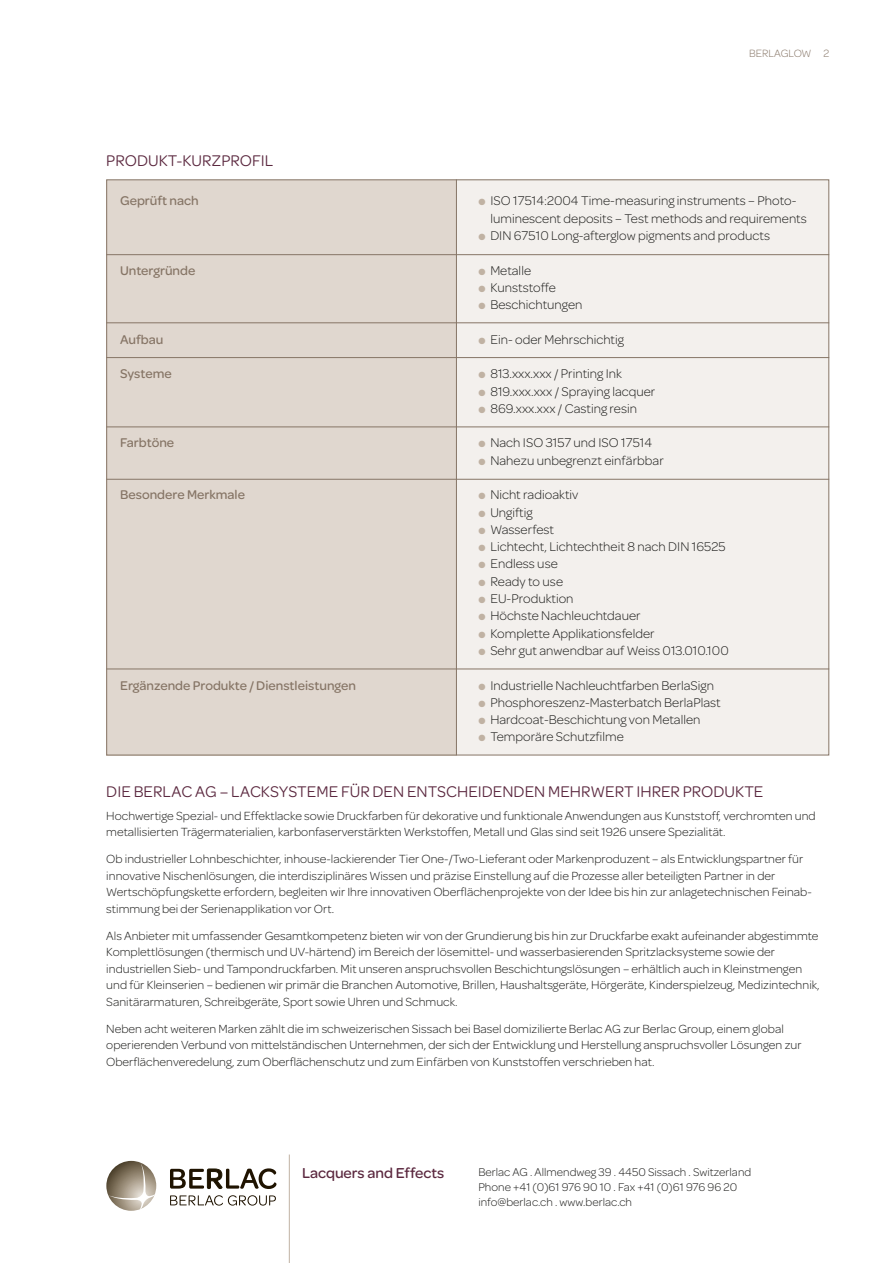
<style>
.page{position:relative;width:893px;height:1263px;background:#fff}
.page>*{position:absolute;margin:0;border:0;box-sizing:border-box;transform-origin:0 0}
.t1{font:16.5px "Omnes";color:#5b283f}
.t2{font:500 15.3px "Omnes";color:#5b283f}
.t3{font:300 13.5px/17.2px "Omnes";letter-spacing:.005em;color:#1d1d1b}
.t4{font:500 13.5px "Omnes";color:#867566}
.t5{font:300 12.6px/16.5px "Omnes";letter-spacing:.005em;color:#1d1d1b}
.t6{font:300 12px/15px "Omnes";letter-spacing:.005em;color:#1d1d1b}
.t7{font:300 11.25px "Omnes";color:#867566}
.s1{color:#c0b2a3}
</style>
<div class="page">
<div style="left:106px;top:179px;width:723px;height:576px;background:#f3f0ed"></div>
<div style="left:106px;top:180px;width:350px;height:575px;background:#e0d7cf"></div>
<hr style="left:456px;top:179px;width:1px;height:576px;background:#867566">
<hr style="left:106px;top:254px;width:723px;height:1px;background:#867566">
<hr style="left:106px;top:322px;width:723px;height:1px;background:#867566">
<hr style="left:106px;top:357px;width:723px;height:1px;background:#867566">
<hr style="left:106px;top:426px;width:723px;height:1px;background:#867566">
<hr style="left:106px;top:479px;width:723px;height:1px;background:#867566">
<hr style="left:106px;top:669px;width:723px;height:1px;background:#867566">
<svg style="left:170px;top:1195px;width:106px;height:10px"></svg>
<svg style="left:170px;top:1168px;width:106px;height:21px"></svg>
<svg style="left:106px;top:1161px;width:50px;height:50px"></svg>
<svg style="left:109px;top:1163px;width:46px;height:46px"></svg>
<hr style="left:289px;top:1154px;width:1px;height:109px;background:#c0b2a3">
<h1 class="t1" style="left:106px;top:150px;width:169px">PRODUKT-KURZPROFIL</h1>
<p class="t4" style="left:120px;top:192px;width:80px">Geprüft nach</p>
<p class="t4" style="left:120px;top:261px;width:77px">Untergründe</p>
<p class="t4" style="left:120px;top:330px;width:45px">Aufbau</p>
<p class="t4" style="left:120px;top:364px;width:53px">Systeme</p>
<p class="t4" style="left:120px;top:434px;width:56px">Farbtöne</p>
<p class="t4" style="left:120px;top:485px;width:126px">Besondere Merkmale</p>
<p class="t4" style="left:120px;top:676px;width:237px">Ergänzende Produkte / Dienstleistungen</p>
<p class="t7" style="left:749px;top:46px;width:82px">BERLAGLOW 2</p>
<p class="t3" style="left:490px;top:192px;width:318px;text-indent:-12px"><span class="s1">●</span> ISO 17514:2004 Time-measuring instruments – Photo&shy;luminescent deposits – Test methods and requirements</p>
<p class="t3" style="left:478px;top:226px;width:293px"><span class="s1">●</span> DIN 67510 Long-afterglow pigments and products</p>
<p class="t3" style="left:478px;top:261px;width:54px"><span class="s1">●</span> Metalle</p>
<p class="t3" style="left:478px;top:278px;width:79px"><span class="s1">●</span> Kunststoffe</p>
<p class="t3" style="left:478px;top:296px;width:106px"><span class="s1">●</span> Beschichtungen</p>
<p class="t3" style="left:478px;top:330px;width:147px"><span class="s1">●</span> Ein- oder Mehrschichtig</p>
<p class="t3" style="left:478px;top:365px;width:145px"><span class="s1">●</span> 813.xxx.xxx / Printing Ink</p>
<p class="t3" style="left:478px;top:382px;width:178px"><span class="s1">●</span> 819.xxx.xxx / Spraying lacquer</p>
<p class="t3" style="left:478px;top:399px;width:160px"><span class="s1">●</span> 869.xxx.xxx / Casting resin</p>
<p class="t3" style="left:478px;top:434px;width:175px"><span class="s1">●</span> Nach ISO 3157 und ISO 17514</p>
<p class="t3" style="left:478px;top:451px;width:187px"><span class="s1">●</span> Nahezu unbegrenzt einfärbbar</p>
<p class="t3" style="left:478px;top:486px;width:102px"><span class="s1">●</span> Nicht radioaktiv</p>
<p class="t3" style="left:478px;top:503px;width:56px"><span class="s1">●</span> Ungiftig</p>
<p class="t3" style="left:478px;top:520px;width:77px"><span class="s1">●</span> Wasserfest</p>
<p class="t3" style="left:478px;top:538px;width:249px"><span class="s1">●</span> Lichtecht, Lichtechtheit 8 nach DIN 16525</p>
<p class="t3" style="left:478px;top:555px;width:81px"><span class="s1">●</span> Endless use</p>
<p class="t3" style="left:478px;top:572px;width:86px"><span class="s1">●</span> Ready to use</p>
<p class="t3" style="left:478px;top:590px;width:97px"><span class="s1">●</span> EU-Produktion</p>
<p class="t3" style="left:478px;top:607px;width:164px"><span class="s1">●</span> Höchste Nachleuchtdauer</p>
<p class="t3" style="left:478px;top:624px;width:178px"><span class="s1">●</span> Komplette Applikationsfelder</p>
<p class="t3" style="left:478px;top:641px;width:252px"><span class="s1">●</span> Sehr gut anwendbar auf Weiss 013.010.100</p>
<p class="t3" style="left:478px;top:676px;width:237px"><span class="s1">●</span> Industrielle Nachleuchtfarben BerlaSign</p>
<p class="t3" style="left:478px;top:693px;width:244px"><span class="s1">●</span> Phosphoreszenz-Masterbatch BerlaPlast</p>
<p class="t3" style="left:478px;top:711px;width:224px"><span class="s1">●</span> Hardcoat-Beschichtung von Metallen</p>
<p class="t3" style="left:478px;top:728px;width:147px"><span class="s1">●</span> Temporäre Schutzfilme</p>
<h1 class="t1" style="left:106px;top:780px;width:659px">DIE BERLAC AG – LACKSYSTEME FÜR DEN ENTSCHEIDENDEN MEHRWERT IHRER PRODUKTE</h1>
<p class="t5" style="left:106px;top:807px;width:711px">Hochwertige Spezial- und Effektlacke sowie Druckfarben für dekorative und funktionale Anwendungen aus Kunststoff, verchromten und metallisierten Trägermaterialien, karbonfaserverstärkten Werkstoffen, Metall und Glas sind seit 1926 unsere Spezialität.</p>
<p class="t5" style="left:106px;top:850px;width:707px">Ob industrieller Lohnbeschichter, inhouse-lackierender Tier One-/Two-Lieferant oder Markenproduzent – als Entwicklungspartner für innovative Nischenlösungen, die interdisziplinäres Wissen und präzise Einstellung auf die Prozesse aller beteiligten Partner in der Wertschöpfungskette erfordern, begleiten wir Ihre innovativen Oberflächenprojekte von der Idee bis hin zur anlagetechnischen Feinab&shy;stimmung bei der Serienapplikation vor Ort.</p>
<p class="t5" style="left:106px;top:927px;width:715px">Als Anbieter mit umfassender Gesamtkompetenz bieten wir von der Grundierung bis hin zur Druckfarbe exakt aufeinander abgestimmte Komplettlösungen (thermisch und UV-härtend) im Bereich der lösemittel- und wasserbasierenden Spritzlacksysteme sowie der industriellen Sieb- und Tampondruckfarben. Mit unseren anspruchsvollen Beschichtungslösungen – erhältlich auch in Kleinstmengen und für Kleinserien – bedienen wir primär die Branchen Automotive, Brillen, Haushaltsgeräte, Hörgeräte, Kinderspielzeug, Medizintechnik, Sanitärarmaturen, Schreibgeräte, Sport sowie Uhren und Schmuck.</p>
<p class="t5" style="left:106px;top:1020px;width:697px">Neben acht weiteren Marken zählt die im schweizerischen Sissach bei Basel domizilierte Berlac AG zur Berlac Group, einem global operierenden Verbund von mittelständischen Unternehmen, der sich der Entwicklung und Herstellung anspruchsvoller Lösungen zur<br>Oberflächenveredelung, zum Oberflächenschutz und zum Einfärben von Kunststoffen verschrieben hat.</p>
<p class="t2" style="left:302px;top:1163px;width:144px">Lacquers and Effects</p>
<p class="t6" style="left:478px;top:1165px;width:274px">Berlac AG . Allmendweg 39 . 4450 Sissach . Switzerland<br>Phone +41 (0)61 976 90 10 . Fax +41 (0)61 976 96 20 info@berlac.ch . www.berlac.ch</p>
</div>
